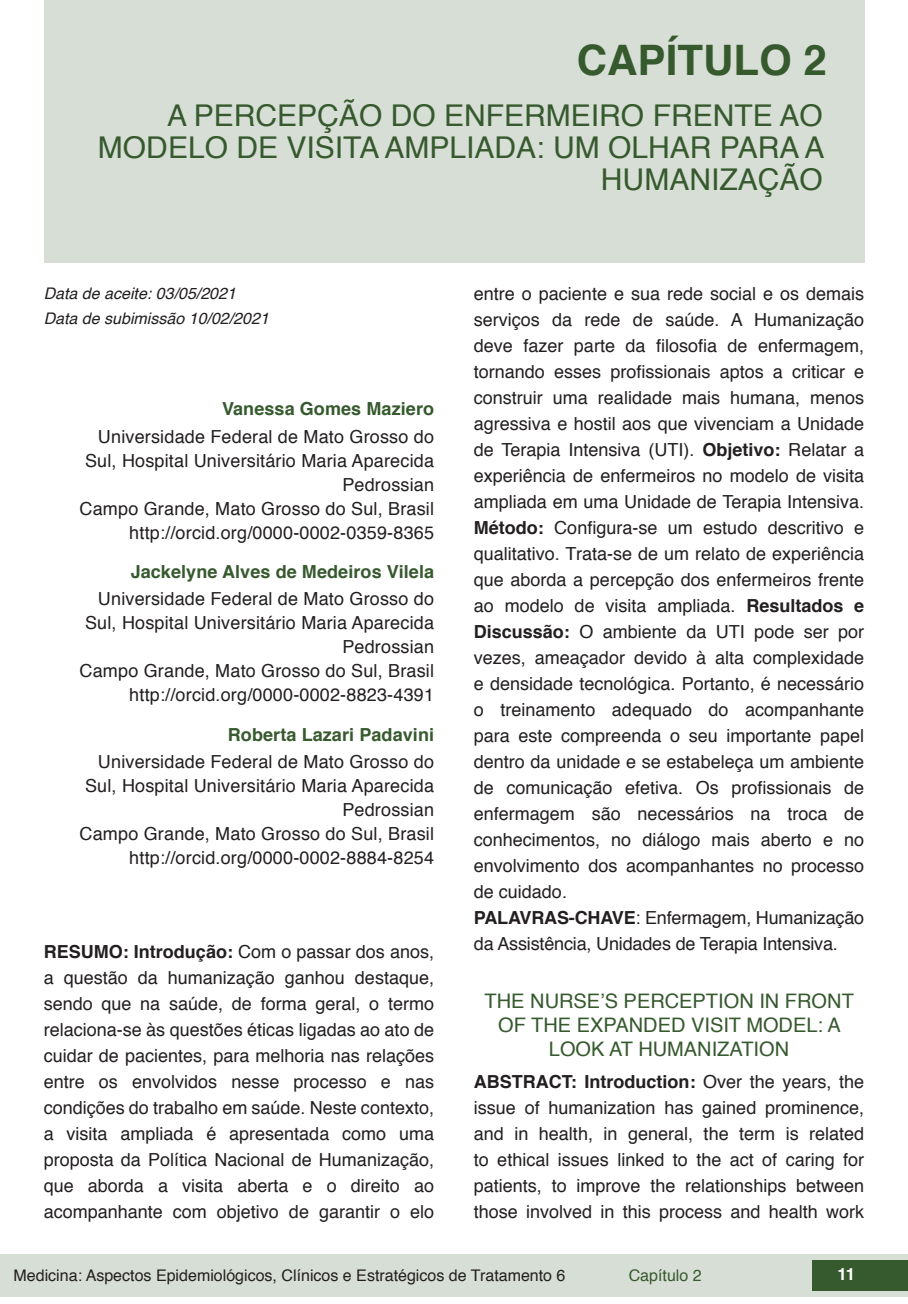
<style>
.page{position:relative;width:908px;height:1304px;background:#fff}
.page>*{position:absolute;margin:0;border:0;box-sizing:border-box;transform-origin:0 0}
.capítulos{font:700 42px "Helvetica";color:#36592e}
.nome_artigos{font:30px/32px "Helvetica";color:#36592e;text-align:right}
.título_Inglês{font:20px/24px "Helvetica";color:#36592e;text-align:center}
.Resumos_e_PC_TXT{font:18px/26px "Helvetica";color:#231f20;text-align:justify}
.info_autores{font:18px/24px "Helvetica";letter-spacing:.01em;color:#231f20;text-align:right}
.nome_autores{font:700 18px "Helvetica";letter-spacing:.005em;color:#36592e}
.t1{font:700 16.8px "Helvetica";color:#fff}
.t2{font:16px "Helvetica";color:#231f20}
.data{font:italic 16px "Helvetica";color:#231f20}
.t3{font:16px "Helvetica";color:#36592e}
.s1{font-weight:700}
</style>
<div class="page">
<div style="left:0;top:1254px;width:906px;height:43px;background:#d7ded5"></div>
<div style="left:812px;top:1261px;width:95px;height:30px;background:#36592e"></div>
<div style="left:44px;top:0;width:819px;height:263px;background:#d7ded5"></div>
<p class="capítulos" style="left:576px;top:26px;width:251px">CAPÍTULO 2</p>
<p class="nome_artigos" style="left:98px;top:101px;width:727px">A PERCEPÇÃO DO ENFERMEIRO FRENTE AO<br>MODELO DE VISITA AMPLIADA: UM OLHAR PARA A<br>HUMANIZAÇÃO</p>
<p class="data" style="left:44px;top:280px;width:194px">Data de aceite: 03/05/2021</p>
<p class="data" style="left:44px;top:306px;width:227px">Data de subimissão 10/02/2021</p>
<p class="nome_autores" style="left:222px;top:395px;width:213px">Vanessa Gomes Maziero</p>
<p class="info_autores" style="left:85px;top:425px;width:350px">Universidade Federal de Mato Grosso do<br>Sul, Hospital Universitário Maria Aparecida<br>Pedrossian</p>
<p class="info_autores" style="left:80px;top:497px;width:356px">Campo Grande, Mato Grosso do Sul, Brasil</p>
<p class="info_autores" style="left:129px;top:521px;width:306px">http://orcid.org/0000-0002-0359-8365</p>
<p class="nome_autores" style="left:131px;top:557px;width:305px">Jackelyne Alves de Medeiros Vilela</p>
<p class="info_autores" style="left:85px;top:588px;width:350px">Universidade Federal de Mato Grosso do<br>Sul, Hospital Universitário Maria Aparecida<br>Pedrossian</p>
<p class="info_autores" style="left:80px;top:660px;width:356px">Campo Grande, Mato Grosso do Sul, Brasil</p>
<p class="info_autores" style="left:129px;top:684px;width:306px">http://orcid.org/0000-0002-8823-4391</p>
<p class="nome_autores" style="left:228px;top:720px;width:208px">Roberta Lazari Padavini</p>
<p class="info_autores" style="left:85px;top:750px;width:350px">Universidade Federal de Mato Grosso do<br>Sul, Hospital Universitário Maria Aparecida<br>Pedrossian</p>
<p class="info_autores" style="left:80px;top:822px;width:356px">Campo Grande, Mato Grosso do Sul, Brasil</p>
<p class="info_autores" style="left:129px;top:846px;width:306px">http://orcid.org/0000-0002-8884-8254</p>
<p class="Resumos_e_PC_TXT" style="left:44px;top:939px;width:392px"><span class="s1">RESUMO: Introdução:</span> Com o passar dos anos, a questão da humanização ganhou destaque, sendo que na saúde, de forma geral, o termo relaciona-se às questões éticas ligadas ao ato de cuidar de pacientes, para melhoria nas relações entre os envolvidos nesse processo e nas condições do trabalho em saúde. Neste contexto, a visita ampliada é apresentada como uma proposta da Política Nacional de Humanização, que aborda a visita aberta e o direito ao acompanhante com objetivo de garantir o elo</p>
<p class="Resumos_e_PC_TXT" style="left:473px;top:281px;width:392px">entre o paciente e sua rede social e os demais serviços da rede de saúde. A Humanização deve fazer parte da filosofia de enfermagem, tornando esses profissionais aptos a criticar e construir uma realidade mais humana, menos agressiva e hostil aos que vivenciam a Unidade de Terapia Intensiva (UTI). <span class="s1">Objetivo:</span> Relatar a experiência de enfermeiros no modelo de visita ampliada em uma Unidade de Terapia Intensiva.<br><span class="s1">Método:</span> Configura-se um estudo descritivo e qualitativo. Trata-se de um relato de experiência que aborda a percepção dos enfermeiros frente ao modelo de visita ampliada. <span class="s1">Resultados e Discussão:</span> O ambiente da UTI pode ser por vezes, ameaçador devido à alta complexidade e densidade tecnológica. Portanto, é necessário o treinamento adequado do acompanhante para este compreenda o seu importante papel dentro da unidade e se estabeleça um ambiente de comunicação efetiva. Os profissionais de enfermagem são necessários na troca de conhecimentos, no diálogo mais aberto e no envolvimento dos acompanhantes no processo de cuidado.</p>
<p class="Resumos_e_PC_TXT" style="left:473px;top:905px;width:392px"><span class="s1">PALAVRAS-CHAVE</span>: Enfermagem, Humanização da Assistência, Unidades de Terapia Intensiva.</p>
<p class="título_Inglês" style="left:484px;top:990px;width:370px">THE NURSE’S PERCEPTION IN FRONT<br>OF THE EXPANDED VISIT MODEL: A<br>LOOK AT HUMANIZATION</p>
<p class="Resumos_e_PC_TXT" style="left:473px;top:1069px;width:392px"><span class="s1">ABSTRACT: Introduction:</span> Over the years, the issue of humanization has gained prominence, and in health, in general, the term is related to ethical issues linked to the act of caring for patients, to improve the relationships between those involved in this process and health work</p>
<p class="t2" style="left:14px;top:1263px;width:553px">Medicina: Aspectos Epidemiológicos, Clínicos e Estratégicos de Tratamento 6</p>
<p class="t3" style="left:628px;top:1263px;width:74px">Capítulo 2</p>
<p class="t1" style="left:837px;top:1261px;width:19px">11</p>
</div>
